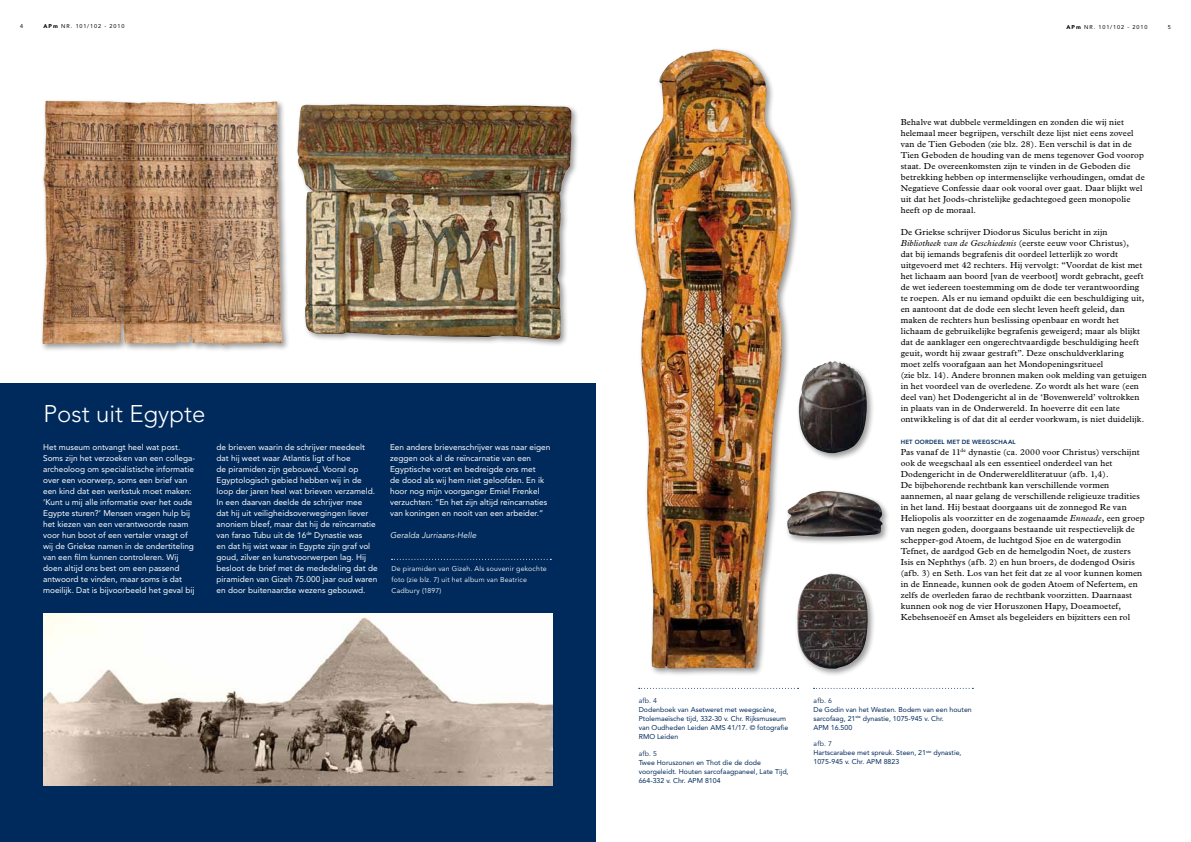
<style>
.page{position:relative;width:1191px;height:842px;background:#fff}
.page>*{position:absolute;margin:0;border:0;box-sizing:border-box;transform-origin:0 0}
.t1{font:300 24px "Avenir";color:#fff}
.t2{font:8.8px/11px "Plantin";letter-spacing:.015em;color:#000}
.t3{font:8.2px/11px "Avenir";color:#fff}
.t4{font:italic 8.2px "Avenir";color:#fff}
.t5{font:7px/9px "Avenir";color:#002a5b}
.t6{font:7px/11px "Avenir";letter-spacing:.03em;color:#fff}
.t7{font:7px "Avenir";letter-spacing:.03em;color:#002a5b}
.t8{font:800 6px "Avenir";letter-spacing:.035em;color:#002a5b}
.t9{font:5.5px "Avenir";letter-spacing:.155em;color:#000}
.s1{font-weight:900}
.s2{font-style:italic}
.s3{font-style:inherit}
</style>
<div class="page">
<div style="left:40px;top:98px;width:250px;height:255px;background:#000;opacity:.4"></div>
<img style="left:42px;top:103px;width:100px;height:241px">
<div style="left:295px;top:102px;width:284px;height:245px;background:#000;opacity:.4"></div>
<img style="left:297px;top:104px;width:274px;height:236px">
<div style="left:784px;top:488px;width:106px;height:56px;background:#000;opacity:.4"></div>
<img style="left:799px;top:491px;width:84px;height:45px">
<div style="left:794px;top:571px;width:82px;height:105px;background:#000;opacity:.4"></div>
<img style="left:799px;top:574px;width:69px;height:95px">
<div style="left:796px;top:359px;width:78px;height:102px;background:#000;opacity:.4"></div>
<img style="left:799px;top:362px;width:69px;height:92px">
<div style="left:631px;top:47px;width:168px;height:629px;background:#000;opacity:.4"></div>
<img style="left:633px;top:50px;width:160px;height:618px">
<svg style="left:813px;top:688px;width:160px;height:1px"></svg>
<svg style="left:639px;top:688px;width:159px;height:1px"></svg>
<div style="left:0;top:384px;width:595px;height:458px;background:#002a5b"></div>
<img style="left:44px;top:614px;width:509px;height:172px">
<svg style="left:391px;top:559px;width:160px;height:1px"></svg>
<p class="t9" style="left:20px;top:23px;width:5px">4</p>
<p class="t9" style="left:44px;top:23px;width:82px"><span class="s1">APm</span> NR. 101/102 - 2010</p>
<p class="t9" style="left:1066px;top:23px;width:82px"><span class="s1">APm</span> NR. 101/102 - 2010</p>
<p class="t9" style="left:1167px;top:23px;width:5px">5</p>
<h1 class="t1" style="left:44px;top:400px;width:163px">Post uit Egypte</h1>
<p class="t3" style="left:43px;top:441px;width:154px">Het museum ontvangt heel wat post.<br>Soms zijn het verzoeken van een collega&shy;archeoloog om specialistische informatie over een voorwerp, soms een brief van een kind dat een werkstuk moet maken: ‘Kunt u mij alle informatie over het oude Egypte sturen?’ Mensen vragen hulp bij het kiezen van een verantwoorde naam voor hun boot of een vertaler vraagt of wij de Griekse namen in de ondertiteling van een film kunnen controleren. Wij doen altijd ons best om een passend antwoord te vinden, maar soms is dat moeilijk. Dat is bijvoorbeeld het geval bij</p>
<p class="t3" style="left:217px;top:441px;width:163px">de brieven waarin de schrijver meedeelt dat hij weet waar Atlantis ligt of hoe<br>de piramiden zijn gebouwd. Vooral op Egyptologisch gebied hebben wij in de loop der jaren heel wat brieven verzameld.<br>In een daarvan deelde de schrijver mee<br>dat hij uit veiligheidsoverwegingen liever anoniem bleef, maar dat hij de reïncarnatie van farao Tubu uit de 16<sup>de</sup> Dynastie was<br>en dat hij wist waar in Egypte zijn graf vol goud, zilver en kunstvoorwerpen lag. Hij besloot de brief met de mededeling dat de piramiden van Gizeh 75.000 jaar oud waren en door buitenaardse wezens gebouwd.</p>
<p class="t3" style="left:390px;top:441px;width:162px">Een andere brievenschrijver was naar eigen zeggen ook al de reïncarnatie van een Egyptische vorst en bedreigde ons met<br>de dood als wij hem niet geloofden. En ik hoor nog mijn voorganger Emiel Frenkel verzuchten: “En het zijn altijd reïncarnaties van koningen en nooit van een arbeider.”</p>
<p class="t4" style="left:390px;top:530px;width:88px">Geralda Jurriaans-Helle</p>
<p class="t6" style="left:391px;top:563px;width:157px">De piramiden van Gizeh. Als souvenir gekochte foto (zie blz. 7) uit het album van Beatrice<br>Cadbury (1897)</p>
<p class="t2" style="left:900px;top:117px;width:245px">Behalve wat dubbele vermeldingen en zonden die wij niet helemaal meer begrijpen, verschilt deze lijst niet eens zoveel van de Tien Geboden (zie blz. 28). Een verschil is dat in de Tien Geboden de houding van de mens tegenover God voorop staat. De overeenkomsten zijn te vinden in de Geboden die betrekking hebben op intermenselijke verhoudingen, omdat de Negatieve Confessie daar ook vooral over gaat. Daar blijkt wel uit dat het Joods-christelijke gedachtegoed geen monopolie heeft op de moraal.</p>
<p class="t2" style="left:900px;top:227px;width:247px">De Griekse schrijver Diodorus Siculus bericht in zijn <span class="s2">Bibliotheek van de Geschiedenis</span> (eerste eeuw voor Christus),<br>dat bij iemands begrafenis dit oordeel letterlijk zo wordt uitgevoerd met 42 rechters. Hij vervolgt: “Voordat de kist met het lichaam aan boord [van de veerboot] wordt gebracht, geeft de wet iedereen toestemming om de dode ter verantwoording te roepen. Als er nu iemand opduikt die een beschuldiging uit, en aantoont dat de dode een slecht leven heeft geleid, dan maken de rechters hun beslissing openbaar en wordt het lichaam de gebruikelijke begrafenis geweigerd; maar als blijkt dat de aanklager een ongerechtvaardigde beschuldiging heeft geuit, wordt hij zwaar gestraft”. Deze onschuldverklaring<br>moet zelfs voorafgaan aan het Mondopeningsritueel<br>(zie blz. 14). Andere bronnen maken ook melding van getuigen in het voordeel van de overledene. Zo wordt als het ware (een deel van) het Dodengericht al in de ‘Bovenwereld’ voltrokken in plaats van in de Onderwereld. In hoeverre dit een late ontwikkeling is of dat dit al eerder voorkwam, is niet duidelijk.</p>
<p class="t8" style="left:900px;top:438px;width:116px">HET OORDEEL MET DE WEEGSCHAAL</p>
<p class="t2" style="left:900px;top:447px;width:246px">Pas vanaf de 11<sup>de</sup> dynastie (ca. 2000 voor Christus) verschijnt ook de weegschaal als een essentieel onderdeel van het Dodengericht in de Onderwereldliteratuur (afb. 1,4).<br>De bijbehorende rechtbank kan verschillende vormen aannemen, al naar gelang de verschillende religieuze tradities in het land. Hij bestaat doorgaans uit de zonnegod Re van Heliopolis als voorzitter en de zogenaamde <span class="s2">Enneade</span>, een groep van negen goden, doorgaans bestaande uit respectievelijk de schepper-god Atoem, de luchtgod Sjoe en de watergodin Tefnet, de aardgod Geb en de hemelgodin Noet, de zusters Isis en Nephthys (afb. 2) en hun broers, de dodengod Osiris (afb. 3) en Seth. Los van het feit dat ze al voor kunnen komen in de Enneade, kunnen ook de goden Atoem of Nefertem, en zelfs de overleden farao de rechtbank voorzitten. Daarnaast kunnen ook nog de vier Horuszonen Hapy, Doeamoetef, Kebehsenoeëf en Amset als begeleiders en bijzitters een rol</p>
<p class="t7" style="left:639px;top:696px;width:20px">afb. 4</p>
<p class="t5" style="left:639px;top:705px;width:151px">Dodenboek van Asetweret met weegscène, Ptolemaeïsche tijd, 332-30 v. Chr. Rijksmuseum van Oudheden Leiden AMS 41/17. © fotografie RMO Leiden</p>
<p class="t7" style="left:639px;top:749px;width:20px">afb. 5</p>
<p class="t5" style="left:639px;top:758px;width:151px">Twee Horuszonen en Thot die de dode voorgeleidt. Houten sarcofaagpaneel, Late Tijd,<br>664-332 v. Chr. APM 8104</p>
<p class="t7" style="left:813px;top:696px;width:20px">afb. 6</p>
<p class="t5" style="left:813px;top:705px;width:160px">De Godin van het Westen. Bodem van een houten sarcofaag, 21<sup>ste</sup> dynastie, 1075-945 v. Chr.<br>APM 16.500</p>
<p class="t5" style="left:813px;top:739px;width:149px"><span class="s3">afb. 7<br></span>Hartscarabee met spreuk. Steen, 21<sup>ste</sup> dynastie,<br>1075-945 v. Chr. APM 8823</p>
</div>
